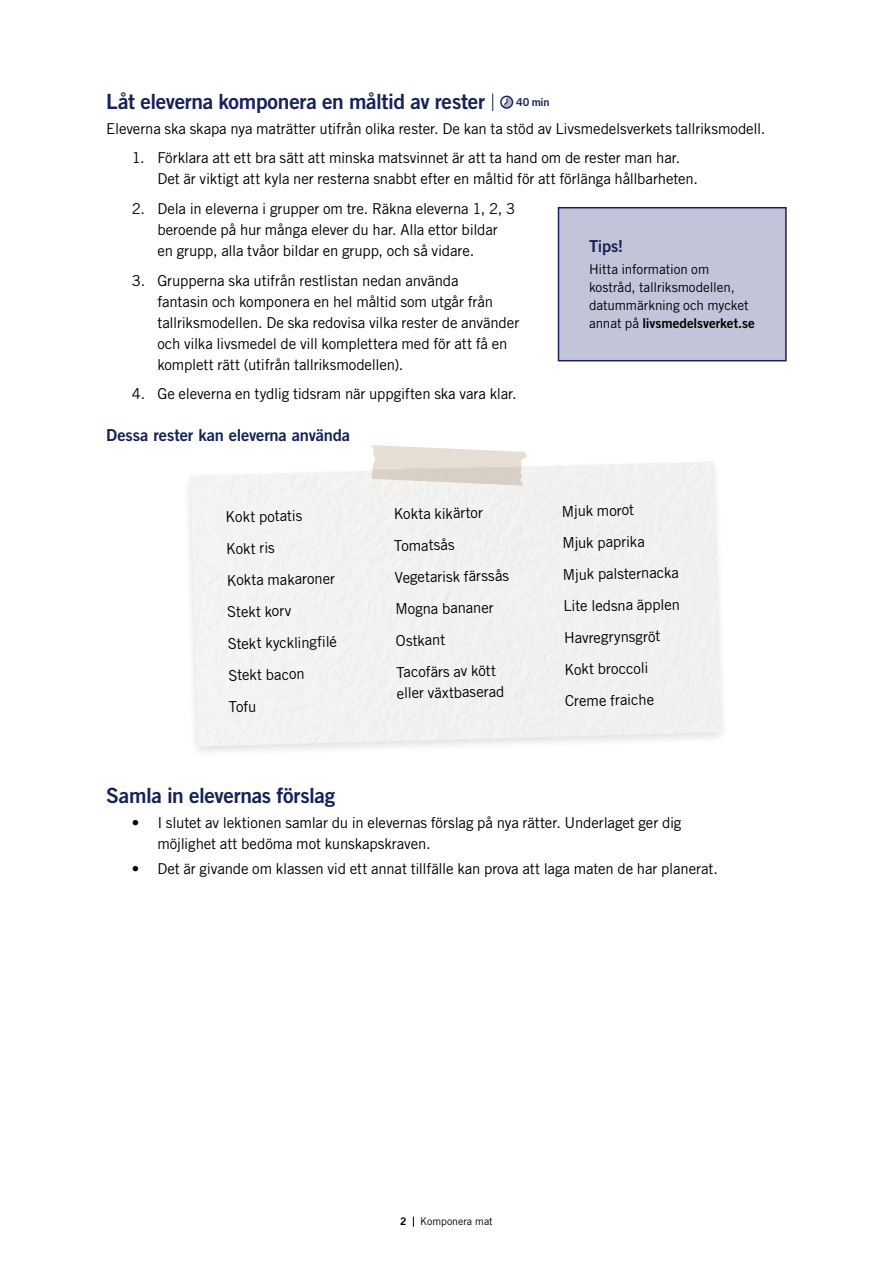
<style>
.page{position:relative;width:893px;height:1263px;background:#fff}
.page>*{position:absolute;margin:0;border:0;box-sizing:border-box;transform-origin:0 0}
.Rubrik_2__H2{font:21px "Trade Gothic LT Std Bd 2";letter-spacing:-.015em;color:#162259}
.Rubrik_3__H3{font:16.5px "Trade Gothic LT Std Bd 2";letter-spacing:-.01em;color:#162259}
.Notis_-_Rubrik_1__H3{font:16.5px "Trade Gothic LT Std Bd 2";color:#162259}
.Brödtext__P{font:15px/21px "Trade Gothic LT Std";letter-spacing:-.01em;color:#000}
.Notis_-_Brödtext__P{font:13.5px/18px "Trade Gothic LT Std";letter-spacing:-.005em;color:#000}
.Brödtext__P-2{font:10.95px "Trade Gothic LT Std Bd 2";color:#162259}
.t1{font:10.5px "Trade Gothic LT Std";color:#000}
.t2{font:10.5px "Trade Gothic LT Std Bd 2";color:#000}
.s1{font-family:"Trade Gothic LT Std Bd 2"}
</style>
<div class="page">
<svg style="left:492px;top:94px;width:1px;height:17px"></svg>
<div style="left:500px;top:96px;width:13px;height:13px;border:1px solid #162259;border-radius:50%"></div>
<svg style="left:502px;top:96px;width:10px;height:13px"></svg>
<div style="left:558px;top:208px;width:228px;height:153px;background:#c3c4da"></div>
<div style="left:558px;top:207px;width:229px;height:154px;border:2px solid #162259"></div>
<img style="left:372px;top:469px;width:151px;height:16px">
<svg style="left:371px;top:445px;width:156px;height:24px"></svg>
<h2 class="Rubrik_2__H2" style="left:106px;top:88px;width:380px">Låt eleverna komponera en måltid av rester</h2>
<p class="Brödtext__P-2" style="left:516px;top:95px;width:35px">40 min</p>
<p class="Brödtext__P" style="left:106px;top:118px;width:661px">Eleverna ska skapa nya maträtter utifrån olika rester. De kan ta stöd av Livsmedelsverkets tallriksmodell.</p>
<p class="Brödtext__P" style="left:157px;top:147px;width:542px;text-indent:-26px">1. Förklara att ett bra sätt att minska matsvinnet är att ta hand om de rester man har.<br>Det är viktigt att kyla ner resterna snabbt efter en måltid för att förlänga hållbarheten.</p>
<p class="Brödtext__P" style="left:157px;top:198px;width:359px;text-indent:-26px">2. Dela in eleverna i grupper om tre. Räkna eleverna 1, 2, 3 beroende på hur många elever du har. Alla ettor bildar en grupp, alla tvåor bildar en grupp, och så vidare.</p>
<p class="Brödtext__P" style="left:157px;top:269px;width:363px;text-indent:-26px">3. Grupperna ska utifrån restlistan nedan använda<br>fantasin och komponera en hel måltid som utgår från tallriksmodellen. De ska redovisa vilka rester de använder och vilka livsmedel de vill komplettera med för att få en komplett rätt (utifrån tallriksmodellen).</p>
<p class="Brödtext__P" style="left:132px;top:383px;width:386px">4. Ge eleverna en tydlig tidsram när uppgiften ska vara klar.</p>
<h3 class="Notis_-_Rubrik_1__H3" style="left:589px;top:236px;width:36px">Tips!</h3>
<p class="Notis_-_Brödtext__P" style="left:589px;top:260px;width:167px">Hitta information om kostråd, tallriksmodellen, datummärkning och mycket annat på <span class="s1">livsmedelsverket.se</span></p>
<h3 class="Rubrik_3__H3" style="left:106px;top:425px;width:245px">Dessa rester kan eleverna använda</h3>
<p class="Brödtext__P" style="left:225px;top:506px;width:78px;rotate:-1deg">Kokt potatis</p>
<p class="Brödtext__P" style="left:226px;top:538px;width:50px;rotate:-1deg">Kokt ris</p>
<p class="Brödtext__P" style="left:226px;top:570px;width:110px;rotate:-1deg">Kokta makaroner</p>
<p class="Brödtext__P" style="left:227px;top:601px;width:66px;rotate:-1deg">Stekt korv</p>
<p class="Brödtext__P" style="left:228px;top:633px;width:111px;rotate:-1deg">Stekt kycklingfi lé</p>
<p class="Brödtext__P" style="left:228px;top:664px;width:78px;rotate:-1deg">Stekt bacon</p>
<p class="Brödtext__P" style="left:229px;top:696px;width:29px;rotate:-1deg">Tofu</p>
<p class="Brödtext__P" style="left:393px;top:503px;width:91px;rotate:-1deg">Kokta kikärtor</p>
<p class="Brödtext__P" style="left:394px;top:535px;width:62px;rotate:-1deg">Tomatsås</p>
<p class="Brödtext__P" style="left:395px;top:567px;width:116px;rotate:-1deg">Vegetarisk färssås</p>
<p class="Brödtext__P" style="left:395px;top:598px;width:100px;rotate:-1deg">Mogna bananer</p>
<p class="Brödtext__P" style="left:396px;top:630px;width:51px;rotate:-1deg">Ostkant</p>
<p class="Brödtext__P" style="left:396px;top:662px;width:109px;rotate:-1deg">Tacofärs av kött eller växtbaserad</p>
<p class="Brödtext__P" style="left:561px;top:500px;width:74px;rotate:-1deg">Mjuk morot</p>
<p class="Brödtext__P" style="left:562px;top:532px;width:84px;rotate:-1deg">Mjuk paprika</p>
<p class="Brödtext__P" style="left:563px;top:564px;width:118px;rotate:-1deg">Mjuk palsternacka</p>
<p class="Brödtext__P" style="left:563px;top:595px;width:118px;rotate:-1deg">Lite ledsna äpplen</p>
<p class="Brödtext__P" style="left:564px;top:627px;width:98px;rotate:-1deg">Havregrynsgröt</p>
<p class="Brödtext__P" style="left:564px;top:659px;width:86px;rotate:-1deg">Kokt broccoli</p>
<p class="Brödtext__P" style="left:565px;top:690px;width:91px;rotate:-1deg">Creme fraiche</p>
<h2 class="Rubrik_2__H2" style="left:106px;top:782px;width:230px">Samla in elevernas förslag</h2>
<p class="Brödtext__P" style="left:157px;top:812px;width:526px;text-indent:-26px">• I slutet av lektionen samlar du in elevernas förslag på nya rätter. Underlaget ger dig möjlighet att bedöma mot kunskapskraven.</p>
<p class="Brödtext__P" style="left:132px;top:858px;width:588px">• Det är givande om klassen vid ett annat tillfälle kan prova att laga maten de har planerat.</p>
<p class="t2" style="left:400px;top:1215px;width:8px">2</p>
<p class="t1" style="left:420px;top:1215px;width:74px">Komponera mat</p>
</div>
